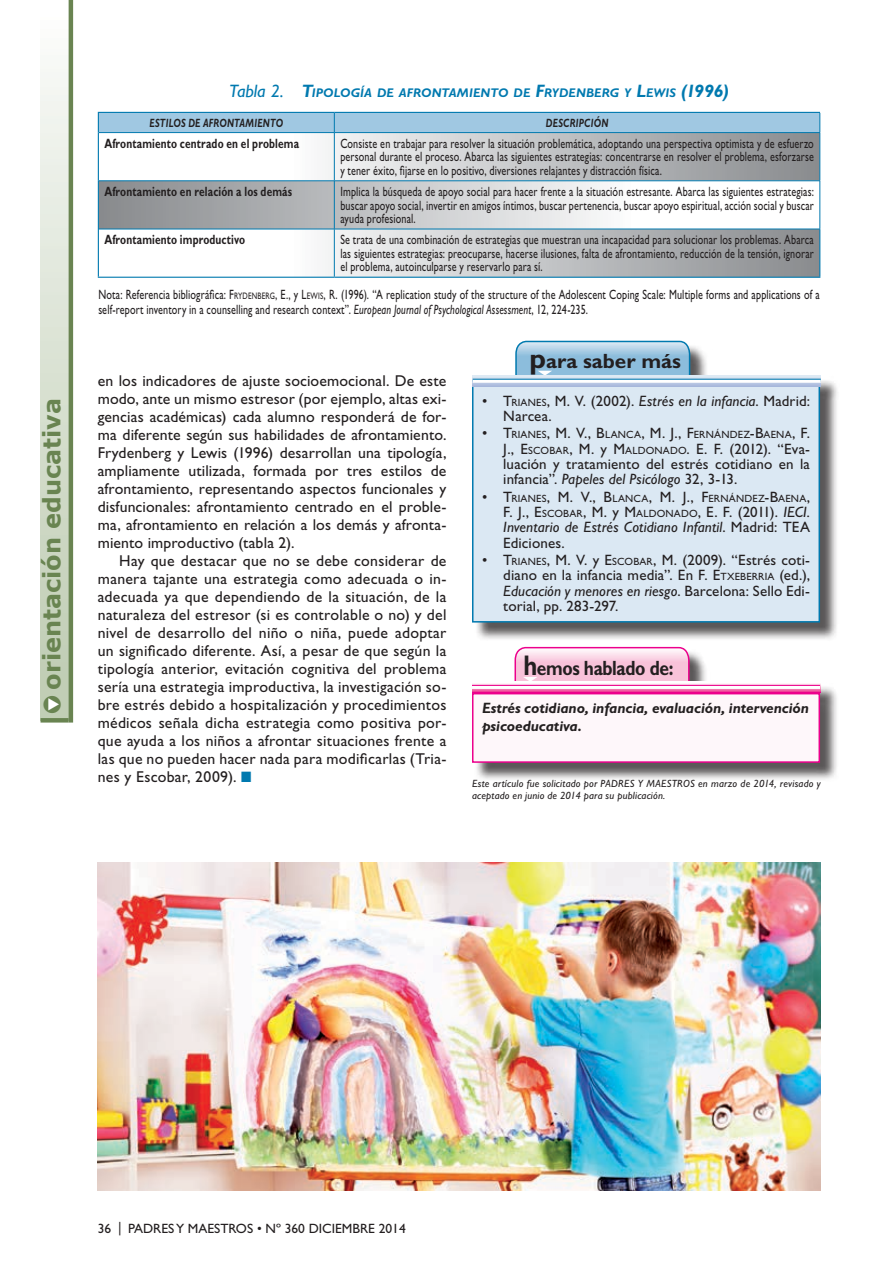
<style>
.page{position:relative;width:893px;height:1263px;background:#fff}
.page>*{position:absolute;margin:0;border:0;box-sizing:border-box;transform-origin:0 0}
.t1{font:700 24px "Verdana";color:#698451}
.t2{font:700 20.7px "Gill Sans Std";letter-spacing:-.02em;color:#231f20;scale:.84 1}
.t3{font:700 20.7px "Gill Sans Std";letter-spacing:-.02em;color:#231f20}
.t4{font:15.75px/18px "Gill Sans Std";letter-spacing:.015em;color:#231f20;text-align:justify}
.t5{font:15px/15.3px "Gill Sans Std";letter-spacing:.01em;color:#231f20}
.t6{font:italic 15px/15.3px "Gill Sans Std";letter-spacing:.01em;color:#231f20;text-align:justify}
.t7{font:italic 700 15px/17.7px "Gill Sans Std";letter-spacing:-.01em;color:#231f20}
.t8{font:13.5px/13.5px "Gill Sans Std";letter-spacing:.01em;color:#231f20;text-align:justify;scale:.75 1}
.t9{font:700 13.5px "Gill Sans Std";letter-spacing:.015em;color:#231f20;scale:.75 1}
.t10{font:13.5px "Gill Sans Std";letter-spacing:.01em;color:#231f20}
.t11{font:italic 700 12.6px "Gill Sans Std";letter-spacing:.005em;color:#0079af}
.t12{font:italic 700 12px "Gill Sans Std";letter-spacing:.02em;color:#231f20;scale:.75 1}
.t13{font:10.5px/15.3px "Gill Sans Std";letter-spacing:.02em;color:#231f20;text-align:right}
.t14{font:italic 10.5px/12px "Gill Sans Std";letter-spacing:.02em;color:#231f20}
.s1{color:#fff}
.s2{font-weight:400;font-size:18px}
.s3{font-size:18px}
.s4{font-style:inherit}
.s5{font-size:9.45px}
.s6{font-style:italic}
.s7{color:#0079af}
.s8{font-size:28.5px}
.s9{font-size:10.5px}
.s10{font-size:15px}
.s11{font-style:normal}
.s12{font-style:normal;font-size:10.5px}
</style>
<div class="page">
<div style="left:41px;top:0;width:30px;height:720px;background:linear-gradient(to bottom,#fbfcfb,#bccab0)"></div>
<hr style="left:41px;top:718px;width:28px;height:4px;background:#698451">
<hr style="left:69px;top:0;width:4px;height:722px;background:#698451">
<div style="left:474px;top:343px;width:365px;height:298px;background:#231f20;opacity:.75"></div>
<svg style="left:514px;top:340px;width:177px;height:36px;background:#9ac4df"></svg>
<div style="left:473px;top:386px;width:346px;height:236px;background:#dbe8f3"></div>
<div style="left:472px;top:385px;width:348px;height:237px;border:2px solid #0079af"></div>
<svg style="left:473px;top:376px;width:348px;height:10px;background:#b9cce5"></svg>
<hr style="left:473px;top:379px;width:348px;height:3px;background:#0079af">
<hr style="left:473px;top:380px;width:348px;height:3px;background:#fff">
<div style="left:474px;top:649px;width:365px;height:132px;background:#231f20;opacity:.75"></div>
<svg style="left:514px;top:646px;width:176px;height:36px;background:#f8c6de"></svg>
<div style="left:473px;top:694px;width:346px;height:68px;background:#fef7fa"></div>
<div style="left:472px;top:693px;width:348px;height:70px;border:2px solid #ec008c"></div>
<svg style="left:472px;top:682px;width:348px;height:11px"></svg>
<hr style="left:472px;top:685px;width:348px;height:3px;background:#ec008c">
<hr style="left:472px;top:686px;width:348px;height:3px;background:#fff">
<svg style="left:98px;top:112px;width:723px;height:165px"></svg>
<hr style="left:98px;top:133px;width:1px;height:48px;background:#0079af">
<hr style="left:98px;top:181px;width:1px;height:48px;background:#0079af">
<hr style="left:99px;top:132px;width:235px;height:1px;background:#0079af">
<hr style="left:334px;top:132px;width:486px;height:1px;background:#0079af">
<hr style="left:334px;top:133px;width:1px;height:48px;background:#0079af">
<hr style="left:820px;top:133px;width:1px;height:48px;background:#0079af">
<hr style="left:334px;top:181px;width:1px;height:48px;background:#0079af">
<hr style="left:820px;top:181px;width:1px;height:48px;background:#0079af">
<hr style="left:334px;top:229px;width:1px;height:48px;background:#0079af">
<hr style="left:99px;top:181px;width:235px;height:1px;background:#0079af">
<hr style="left:334px;top:181px;width:486px;height:1px;background:#0079af">
<hr style="left:99px;top:229px;width:235px;height:1px;background:#0079af">
<hr style="left:334px;top:229px;width:486px;height:1px;background:#0079af">
<hr style="left:98px;top:229px;width:1px;height:48px;background:#0079af">
<hr style="left:819px;top:229px;width:1px;height:48px;background:#0079af">
<hr style="left:98px;top:277px;width:236px;height:1px;background:#0079af">
<hr style="left:334px;top:277px;width:486px;height:1px;background:#0079af">
<img style="left:98px;top:862px;width:723px;height:329px">
<h1 class="t1" style="left:36px;top:714px;width:317px;rotate:-90deg"><span class="s1">▼</span>● orientación educativa</h1>
<p class="t11" style="left:229px;top:86px;width:501px"><span class="s2">Tabla 2.</span> <span class="s3">T</span>IPOLOGÍA DE AFRONTAMIENTO DE <span class="s3">F</span>RYDENBERG Y <span class="s3">L</span>EWIS <span class="s3">(1996)</span></p>
<p class="t12" style="left:149px;top:116px;width:180px">ESTILOS DE AFRONTAMIENTO</p>
<p class="t12" style="left:546px;top:116px;width:85px">DESCRIPCIÓN</p>
<p class="t9" style="left:104px;top:135px;width:261px">Afrontamiento centrado en el problema</p>
<p class="t8" style="left:340px;top:137px;width:633px">Consiste en trabajar para resolver la situación problemática, adoptando una perspectiva optimista y de esfuerzo personal durante el proceso. Abarca las siguientes estrategias: concentrarse en resolver el problema, esforzarse y tener éxito, fijarse en lo positivo, diversiones relajantes y distracción física.</p>
<p class="t9" style="left:104px;top:183px;width:252px">Afrontamiento en relación a los demás</p>
<p class="t8" style="left:340px;top:185px;width:633px">Implica la búsqueda de apoyo social para hacer frente a la situación estresante. Abarca las siguientes estrategias: buscar apoyo social, invertir en amigos íntimos, buscar pertenencia, buscar apoyo espiritual, acción social y buscar ayuda profesional.</p>
<p class="t9" style="left:104px;top:232px;width:189px">Afrontamiento improductivo</p>
<p class="t8" style="left:340px;top:233px;width:633px">Se trata de una combinación de estrategias que muestran una incapacidad para solucionar los problemas. Abarca las siguientes estrategias: preocuparse, hacerse ilusiones, falta de afrontamiento, reducción de la tensión, ignorar el problema, autoinculparse y reservarlo para sí.</p>
<p class="t8" style="left:98px;top:287px;width:963px;line-height:15px">Nota: Referencia bibliográfica: <span class="s4">F</span><span class="s5">RYDENBERG</span><span class="s4">, E.,</span> y <span class="s4">L</span><span class="s5">EWIS</span><span class="s4">, R.</span> (1996). “A replication study of the structure of the Adolescent Coping Scale: Multiple forms and applications of a self-report inventory in a counselling and research context”. <span class="s6">European Journal of Psychological Assessment</span>, 12, 224-235.</p>
<p class="t4" style="left:98px;top:372px;width:350px">en los indicadores de ajuste socioemocional. De este modo, ante un mismo estresor (por ejemplo, altas exi&shy;gencias académicas) cada alumno responderá de for&shy;ma diferente según sus habilidades de afrontamiento.<br>Frydenberg y Lewis (1996) desarrollan una tipología, ampliamente utilizada, formada por tres estilos de afrontamiento, representando aspectos funcionales y disfuncionales: afrontamiento centrado en el proble&shy;ma, afrontamiento en relación a los demás y afronta&shy;miento improductivo (tabla 2).</p>
<p class="t4" style="left:98px;top:552px;width:350px;text-indent:21px">Hay que destacar que no se debe considerar de manera tajante una estrategia como adecuada o in&shy;adecuada ya que dependiendo de la situación, de la naturaleza del estresor (si es controlable o no) y del nivel de desarrollo del niño o niña, puede adoptar un significado diferente. Así, a pesar de que según la tipología anterior, evitación cognitiva del problema sería una estrategia improductiva, la investigación so&shy;bre estrés debido a hospitalización y procedimientos médicos señala dicha estrategia como positiva por&shy;que ayuda a los niños a afrontar situaciones frente a las que no pueden hacer nada para modificarlas (Tria&shy;nes y Escobar, 2009). <span class="s7">■</span></p>
<h2 class="t3" style="left:529px;top:349px;width:153px"><span class="s8">p</span>ara saber más</h2>
<p class="t5" style="left:503px;top:393px;width:308px;text-indent:-21px"><span class="s4">• T</span><span class="s9">RIANES</span><span class="s4">, M. V.</span> (2002). <span class="s6">Estrés en la infancia</span>. Madrid:<br>Narcea.</p>
<p class="t13" style="left:482px;top:427px;width:330px"><span class="s10">• T</span>RIANES<span class="s10">, M. V., B</span>LANCA<span class="s10">, M. J., F</span>ERNÁNDEZ<span class="s10">-B</span>AENA<span class="s10">, F.<br>J., E</span>SCOBAR<span class="s10">, M.</span> <span class="s10">y</span> <span class="s10">M</span>ALDONADO<span class="s10">. E. F.</span> <span class="s10">(2012). “Eva-</span></p>
<p class="t5" style="left:503px;top:456px;width:308px">luación y tratamiento del estrés cotidiano en la infancia”. <span class="s6">Papeles del Psicólogo</span> 32, 3-13.</p>
<p class="t13" style="left:482px;top:490px;width:329px"><span class="s10">• T</span>RIANES<span class="s10">, M. V., B</span>LANCA<span class="s10">, M. J., F</span>ERNÁNDEZ<span class="s10">-B</span>AENA<span class="s10">,</span></p>
<p class="t6" style="left:503px;top:504px;width:308px"><span class="s11">F. J., E</span><span class="s12">SCOBAR</span><span class="s11">, M.</span> <span class="s11">y</span> <span class="s11">M</span><span class="s12">ALDONADO</span><span class="s11">, E. F.</span> <span class="s11">(2011).</span> IECI.<br>Inventario de Estrés Cotidiano Infantil<span class="s11">. Madrid: TEA Ediciones.</span></p>
<p class="t5" style="left:503px;top:552px;width:308px;text-align:justify;text-indent:-21px"><span class="s4">• T</span><span class="s9">RIANES</span><span class="s4">, M. V.</span> y <span class="s4">E</span><span class="s9">SCOBAR</span><span class="s4">, M.</span> (2009). “Estrés coti&shy;diano en la infancia media”. En <span class="s4">F. E</span><span class="s9">TXEBERRIA</span> (ed.), <span class="s6">Educación y menores en riesgo</span>. Barcelona: Sello Edi&shy;torial, pp. 283-297.</p>
<h2 class="t2" style="left:523px;top:655px;width:180px"><span class="s8">h</span>emos hablado de:</h2>
<p class="t7" style="left:482px;top:699px;width:329px">Estrés cotidiano, infancia, evaluación, intervención psicoeducativa.</p>
<p class="t14" style="left:472px;top:777px;width:350px">Este artículo fue solicitado por PADRES Y MAESTROS en marzo de 2014, revisado y aceptado en junio de 2014 para su publicación.</p>
<p class="t10" style="left:98px;top:1221px;width:309px">36 | PADRES Y MAESTROS • Nº 360 DICIEMBRE 2014</p>
</div>
